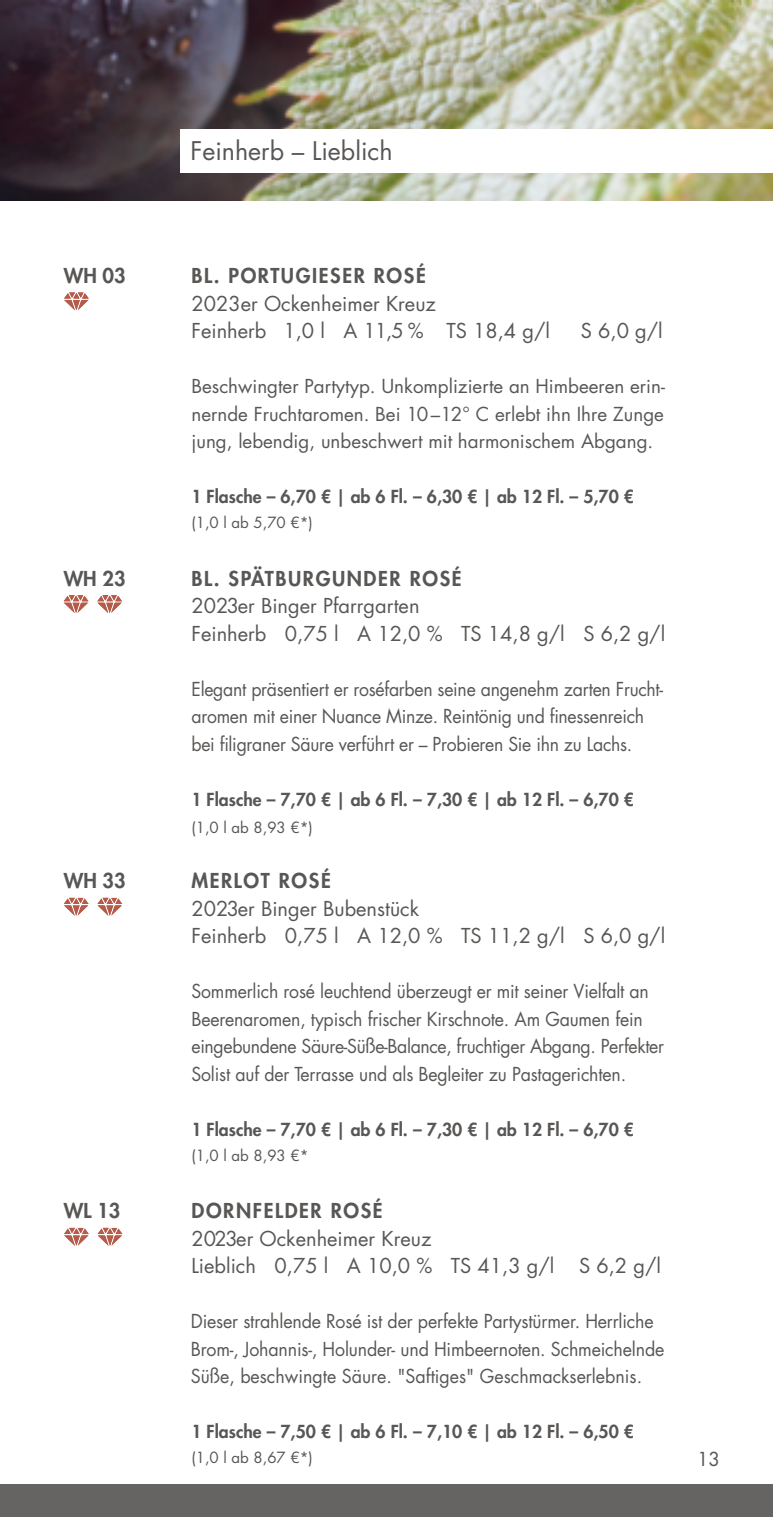
<style>
.page{position:relative;width:773px;height:1517px;background:#fff}
.page>*{position:absolute;margin:0;border:0;box-sizing:border-box;transform-origin:0 0}
.t1{font:25px "Futura Std";color:#595755}
.t2{font:20px/27.5px "Futura Std";color:#595755}
.t3{font:800 20px "Futura Std";letter-spacing:.08em;color:#595755}
.t4{font:18.75px/27.5px "Futura Std";letter-spacing:-.01em;color:#595755;scale:.94 1}
.t5{font:18.75px/27.5px "Futura Std";letter-spacing:-.01em;color:#595755;scale:.95 1}
.t6{font:18.75px/27.5px "Futura Std";letter-spacing:-.01em;color:#595755;text-align:justify}
.t7{font:800 17.5px "Futura Std";color:#595755}
.t8{font:15px "Futura Std";color:#595755}
</style>
<div class="page">
<img style="left:0;top:0;width:772px;height:201px">
<svg style="left:64px;top:292px;width:25px;height:18px"></svg>
<svg style="left:64px;top:595px;width:24px;height:18px"></svg>
<svg style="left:97px;top:595px;width:25px;height:18px"></svg>
<div style="left:181px;top:130px;width:591px;height:43px;background:#fff"></div>
<svg style="left:64px;top:898px;width:25px;height:18px"></svg>
<svg style="left:97px;top:898px;width:25px;height:18px"></svg>
<svg style="left:64px;top:1228px;width:25px;height:18px"></svg>
<svg style="left:98px;top:1228px;width:24px;height:18px"></svg>
<div style="left:0;top:1484px;width:772px;height:33px;background:#656462"></div>
<h1 class="t1" style="left:190px;top:139px;width:204px">Feinherb – Lieblich</h1>
<p class="t3" style="left:64px;top:266px;width:63px">WH 03</p>
<p class="t3" style="left:191px;top:266px;width:236px">BL. PORTUGIESER ROSÉ</p>
<p class="t2" style="left:191px;top:290px;width:360px">2023er Ockenheimer Kreuz<br>Feinherb 1,0 l A 11,5 % TS 18,4 g/l</p>
<p class="t2" style="left:580px;top:318px;width:83px">S 6,0 g/l</p>
<p class="t6" style="left:191px;top:373px;width:475px">Beschwingter Partytyp. Unkomplizierte an Himbeeren erin&shy;nernde Fruchtaromen. Bei 10–12° C erlebt ihn Ihre Zunge jung, lebendig, unbeschwert mit harmonischem Abgang.</p>
<p class="t7" style="left:191px;top:488px;width:444px">1 Flasche – 6,70 € | ab 6 Fl. – 6,30 € | ab 12 Fl. – 5,70 €</p>
<p class="t8" style="left:191px;top:516px;width:123px">(1,0 l ab 5,70 €*)</p>
<p class="t3" style="left:64px;top:569px;width:63px">WH 23</p>
<p class="t3" style="left:191px;top:569px;width:271px">BL. SPÄTBURGUNDER ROSÉ</p>
<p class="t2" style="left:191px;top:593px;width:475px">2023er Binger Pfarrgarten<br>Feinherb 0,75 l A 12,0 % TS 14,8 g/l S 6,2 g/l</p>
<p class="t4" style="left:191px;top:676px;width:503px">Elegant präsentiert er roséfarben seine angenehm zarten Frucht&shy;aromen mit einer Nuance Minze. Reintönig und finessenreich bei filigraner Säure verführt er – Probieren Sie ihn zu Lachs.</p>
<p class="t7" style="left:191px;top:791px;width:444px">1 Flasche – 7,70 € | ab 6 Fl. – 7,30 € | ab 12 Fl. – 6,70 €</p>
<p class="t8" style="left:191px;top:821px;width:123px">(1,0 l ab 8,93 €*)</p>
<p class="t3" style="left:64px;top:871px;width:63px">WH 33</p>
<p class="t3" style="left:191px;top:871px;width:141px">MERLOT ROSÉ</p>
<p class="t2" style="left:191px;top:895px;width:475px">2023er Binger Bubenstück<br>Feinherb 0,75 l A 12,0 % TS 11,2 g/l S 6,0 g/l</p>
<p class="t4" style="left:191px;top:978px;width:504px">Sommerlich rosé leuchtend überzeugt er mit seiner Vielfalt an Beerenaromen, typisch frischer Kirschnote. Am Gaumen fein eingebundene Säure-Süße-Balance, fruchtiger Abgang. Perfekter Solist auf der Terrasse und als Begleiter zu Pastagerichten.</p>
<p class="t7" style="left:191px;top:1121px;width:444px">1 Flasche – 7,70 € | ab 6 Fl. – 7,30 € | ab 12 Fl. – 6,70 €</p>
<p class="t8" style="left:191px;top:1148px;width:119px">(1,0 l ab 8,93 €*</p>
<p class="t3" style="left:64px;top:1202px;width:58px">WL 13</p>
<p class="t3" style="left:191px;top:1201px;width:193px">DORNFELDER ROSÉ</p>
<p class="t2" style="left:191px;top:1225px;width:471px">2023er Ockenheimer Kreuz<br>Lieblich 0,75 l A 10,0 % TS 41,3 g/l S 6,2 g/l</p>
<p class="t5" style="left:191px;top:1308px;width:500px">Dieser strahlende Rosé ist der perfekte Partystürmer. Herrliche<br>Brom-, Johannis-, Holunder- und Himbeernoten. Schmeichelnde<br>Süße, beschwingte Säure. "Saftiges" Geschmackserlebnis.</p>
<p class="t7" style="left:191px;top:1423px;width:444px">1 Flasche – 7,50 € | ab 6 Fl. – 7,10 € | ab 12 Fl. – 6,50 €</p>
<p class="t8" style="left:191px;top:1451px;width:123px">(1,0 l ab 8,67 €*)</p>
<p class="t6" style="left:697px;top:1446px;width:25px">13</p>
</div>
